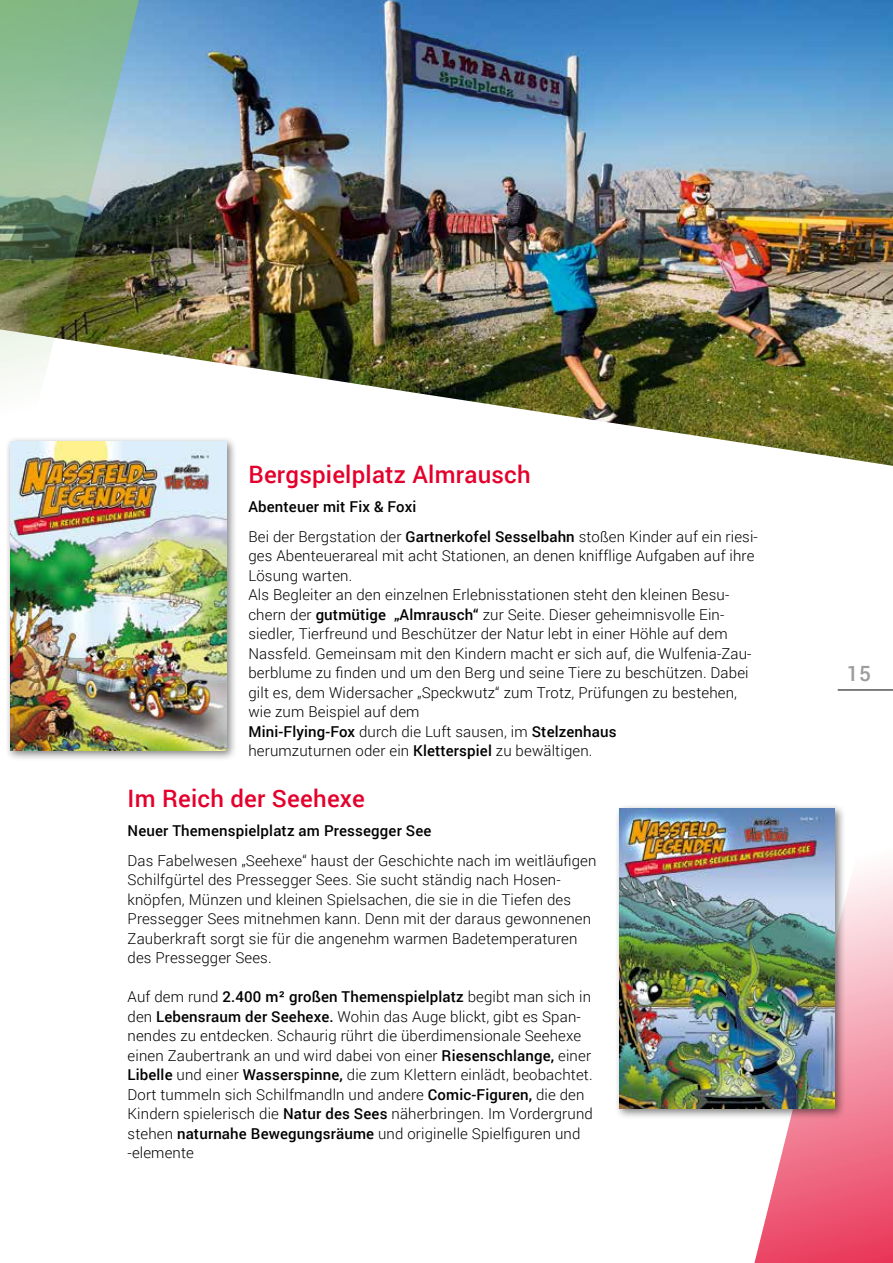
<style>
.page{position:relative;width:893px;height:1263px;background:#fff}
.page>*{position:absolute;margin:0;border:0;box-sizing:border-box;transform-origin:0 0}
.t1{font:500 24px "Roboto";letter-spacing:.01em;color:#e4002c}
.t2{font:500 21px "Roboto";color:#9c9d9d}
.t3{font:300 15px/19.5px "Roboto";letter-spacing:.01em;color:#000}
.t4{font:500 15px "Roboto";letter-spacing:.01em;color:#000}
.s1{font-weight:500}
</style>
<div class="page">
<img style="left:142px;top:0;width:751px;height:466px">
<svg style="left:754px;top:689px;width:139px;height:574px"></svg>
<hr style="left:838px;top:690px;width:55px;height:1px;background:#000">
<img style="left:0;top:0;width:142px;height:382px">
<div style="left:5px;top:436px;width:233px;height:326px;background:#000;opacity:.5"></div>
<img style="left:10px;top:441px;width:217px;height:309px">
<div style="left:614px;top:803px;width:232px;height:317px;background:#000;opacity:.5"></div>
<img style="left:619px;top:809px;width:216px;height:299px">
<h1 class="t1" style="left:248px;top:458px;width:284px">Bergspielplatz Almrausch</h1>
<p class="t3" style="left:248px;top:491px;width:511px;line-height:30px"><span class="s1">Abenteuer mit Fix &amp; Foxi<br></span>Bei der Bergstation der <span class="s1">Gartnerkofel Sesselbahn</span> stoßen Kinder auf ein riesi-</p>
<p class="t3" style="left:248px;top:545px;width:508px">ges Abenteuerareal mit acht Stationen, an denen knifflige Aufgaben auf ihre Lösung warten.<br>Als Begleiter an den einzelnen Erlebnisstationen steht den kleinen Besu&shy;chern der <span class="s1">gutmütige „Almrausch“</span> zur Seite. Dieser geheimnisvolle Ein&shy;siedler, Tierfreund und Beschützer der Natur lebt in einer Höhle auf dem Nassfeld. Gemeinsam mit den Kindern macht er sich auf, die Wulfenia-Zau&shy;berblume zu finden und um den Berg und seine Tiere zu beschützen. Dabei gilt es, dem Widersacher „Speckwutz“ zum Trotz, Prüfungen zu bestehen, wie zum Beispiel auf dem<br><span class="s1">Mini-Flying-Fox</span> durch die Luft sausen, im <span class="s1">Stelzenhaus<br></span>herumzuturnen oder ein <span class="s1">Kletterspiel</span> zu bewältigen.</p>
<h1 class="t1" style="left:128px;top:782px;width:239px">Im Reich der Seehexe</h1>
<p class="t4" style="left:128px;top:820px;width:305px">Neuer Themenspielplatz am Pressegger See</p>
<p class="t3" style="left:128px;top:850px;width:470px">Das Fabelwesen „Seehexe“ haust der Geschichte nach im weitläufigen Schilfgürtel des Pressegger Sees. Sie sucht ständig nach Hosen&shy;knöpfen, Münzen und kleinen Spielsachen, die sie in die Tiefen des Pressegger Sees mitnehmen kann. Denn mit der daraus gewonnenen Zauberkraft sorgt sie für die angenehm warmen Badetemperaturen des Pressegger Sees.</p>
<p class="t3" style="left:128px;top:986px;width:467px">Auf dem rund <span class="s1">2.400 m² großen Themenspielplatz</span> begibt man sich in den <span class="s1">Lebensraum der Seehexe.</span> Wohin das Auge blickt, gibt es Span&shy;nendes zu entdecken. Schaurig rührt die überdimensionale Seehexe einen Zaubertrank an und wird dabei von einer <span class="s1">Riesenschlange,</span> einer <span class="s1">Libelle</span> und einer <span class="s1">Wasserspinne,</span> die zum Klettern einlädt, beobachtet.<br>Dort tummeln sich Schilfmandln und andere <span class="s1">Comic-Figuren,</span> die den Kindern spielerisch die <span class="s1">Natur des Sees</span> näherbringen. Im Vordergrund stehen <span class="s1">naturnahe Bewegungsräume</span> und originelle Spielfiguren und -elemente</p>
<h2 class="t2" style="left:847px;top:659px;width:26px">15</h2>
</div>
